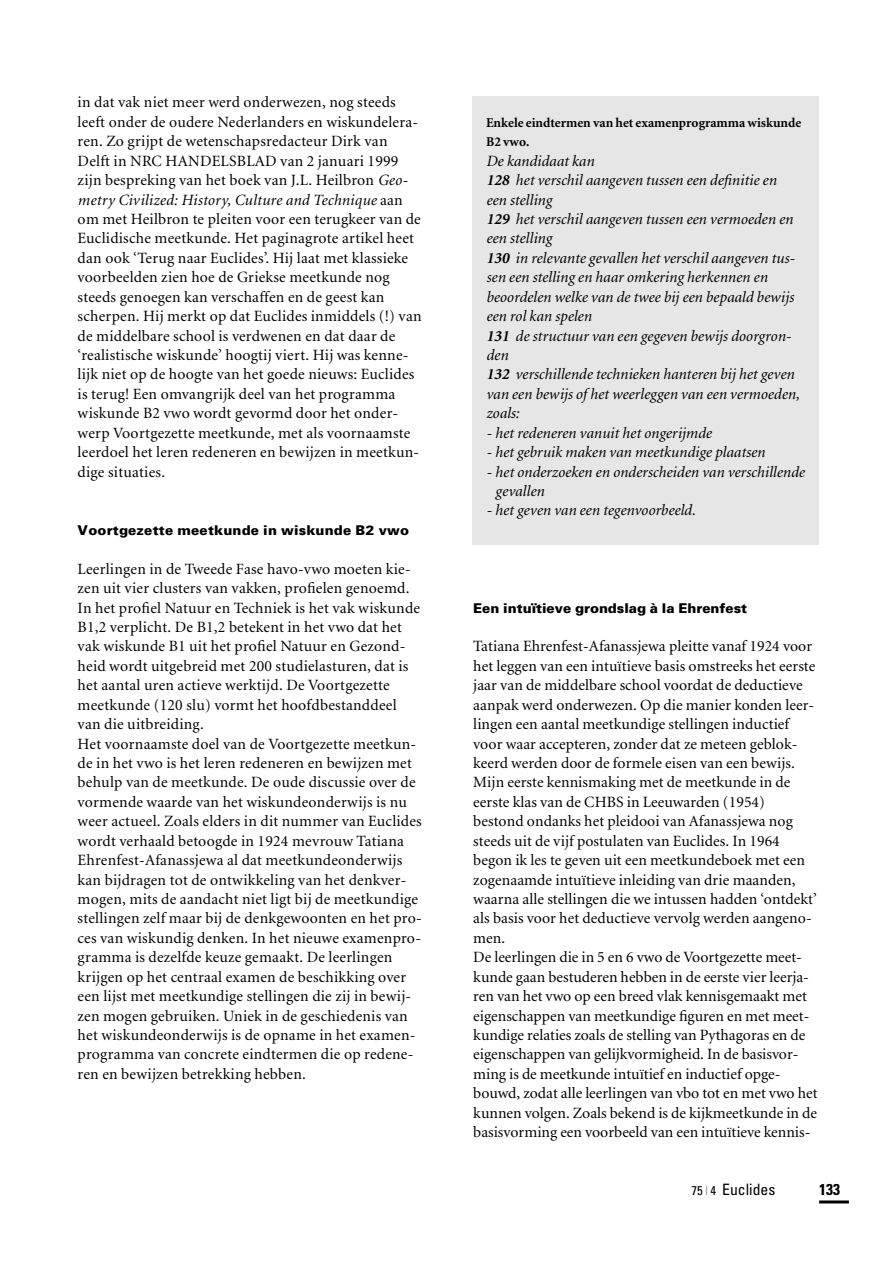
<style>
.page{position:relative;width:893px;height:1263px;background:#fff}
.page>*{position:absolute;margin:0;border:0;box-sizing:border-box;transform-origin:0 0}
.t1{font:15.75px/19.5px "Minion";letter-spacing:.015em;color:#000}
.t2{font:italic 15.75px/19.5px "Minion";color:#000}
.t3{font:condensed 15.75px "Univers";color:#000}
.t4{font:700 condensed 15.75px "Univers";color:#000}
.t5{font:900 13.5px "Univers";letter-spacing:.015em;color:#000}
.t6{font:700 13.5px/19.5px "Minion";color:#000}
.s1{font-style:italic}
.s2{font-weight:700}
.s3{font-size:12.75px}
.s4{font-size:12.75px;color:#808080}
</style>
<div class="page">
<div style="left:472px;top:96px;width:346px;height:449px;background:#e6e6e6"></div>
<hr style="left:819px;top:1201px;width:29px;height:2px;background:#000">
<p class="t1" style="left:78px;top:94px;width:345px">in dat vak niet meer werd onderwezen, nog steeds leeft onder de oudere Nederlanders en wiskundelera&shy;ren. Zo grijpt de wetenschapsredacteur Dirk van Delft in NRC HANDELSBLAD van 2 januari 1999 zijn bespreking van het boek van J.L. Heilbron <span class="s1">Geo&shy;metry Civilized: History, Culture and Technique</span> aan om met Heilbron te pleiten voor een terugkeer van de Euclidische meetkunde. Het paginagrote artikel heet dan ook ‘Terug naar Euclides’. Hij laat met klassieke voorbeelden zien hoe de Griekse meetkunde nog steeds genoegen kan verschaffen en de geest kan scherpen. Hij merkt op dat Euclides inmiddels (!) van de middelbare school is verdwenen en dat daar de ‘realistische wiskunde’ hoogtij viert. Hij was kenne&shy;lijk niet op de hoogte van het goede nieuws: Euclides is terug! Een omvangrijk deel van het programma wiskunde B2 vwo wordt gevormd door het onder&shy;werp Voortgezette meetkunde, met als voornaamste leerdoel het leren redeneren en bewijzen in meetkun&shy;dige situaties.</p>
<p class="t5" style="left:78px;top:525px;width:333px">Voortgezette meetkunde in wiskunde B2 vwo</p>
<p class="t1" style="left:78px;top:560px;width:346px">Leerlingen in de Tweede Fase havo-vwo moeten kie&shy;zen uit vier clusters van vakken, profielen genoemd.<br>In het profiel Natuur en Techniek is het vak wiskunde B1,2 verplicht. De B1,2 betekent in het vwo dat het vak wiskunde B1 uit het profiel Natuur en Gezond&shy;heid wordt uitgebreid met 200 studielasturen, dat is het aantal uren actieve werktijd. De Voortgezette meetkunde (120 slu) vormt het hoofdbestanddeel van die uitbreiding.<br>Het voornaamste doel van de Voortgezette meetkun&shy;de in het vwo is het leren redeneren en bewijzen met behulp van de meetkunde. De oude discussie over de vormende waarde van het wiskundeonderwijs is nu weer actueel. Zoals elders in dit nummer van Euclides wordt verhaald betoogde in 1924 mevrouw Tatiana Ehrenfest-Afanassjewa al dat meetkundeonderwijs kan bijdragen tot de ontwikkeling van het denkver&shy;mogen, mits de aandacht niet ligt bij de meetkundige stellingen zelf maar bij de denkgewoonten en het pro&shy;ces van wiskundig denken. In het nieuwe examenpro&shy;gramma is dezelfde keuze gemaakt. De leerlingen krijgen op het centraal examen de beschikking over een lijst met meetkundige stellingen die zij in bewij&shy;zen mogen gebruiken. Uniek in de geschiedenis van het wiskundeonderwijs is de opname in het examen&shy;programma van concrete eindtermen die op redene&shy;ren en bewijzen betrekking hebben.</p>
<p class="t6" style="left:486px;top:114px;width:317px">Enkele eindtermen van het examenprogramma wiskunde<br>B2 vwo.</p>
<p class="t2" style="left:486px;top:152px;width:315px">De kandidaat kan<br><span class="s2">128</span> het verschil aangeven tussen een definitie en een stelling<br><span class="s2">129</span> het verschil aangeven tussen een vermoeden en een stelling<br><span class="s2">130</span> in relevante gevallen het verschil aangeven tus&shy;sen een stelling en haar omkering herkennen en beoordelen welke van de twee bij een bepaald bewijs een rol kan spelen<br><span class="s2">131</span> de structuur van een gegeven bewijs doorgron&shy;den<br><span class="s2">132</span> verschillende technieken hanteren bij het geven van een bewijs of het weerleggen van een vermoeden, zoals:</p>
<p class="t2" style="left:486px;top:424px;width:227px">- het redeneren vanuit het ongerijmde</p>
<p class="t2" style="left:486px;top:444px;width:280px">- het gebruik maken van meetkundige plaatsen</p>
<p class="t2" style="left:495px;top:463px;width:311px;text-indent:-9px">- het onderzoeken en onderscheiden van verschillende gevallen</p>
<p class="t2" style="left:486px;top:502px;width:211px">- het geven van een tegenvoorbeeld.</p>
<p class="t5" style="left:473px;top:603px;width:275px">Een intuïtieve grondslag à la Ehrenfest</p>
<p class="t1" style="left:473px;top:638px;width:346px">Tatiana Ehrenfest-Afanassjewa pleitte vanaf 1924 voor het leggen van een intuïtieve basis omstreeks het eerste jaar van de middelbare school voordat de deductieve aanpak werd onderwezen. Op die manier konden leer&shy;lingen een aantal meetkundige stellingen inductief voor waar accepteren, zonder dat ze meteen geblok&shy;keerd werden door de formele eisen van een bewijs.<br>Mijn eerste kennismaking met de meetkunde in de eerste klas van de CHBS in Leeuwarden (1954) bestond ondanks het pleidooi van Afanassjewa nog steeds uit de vijf postulaten van Euclides. In 1964 begon ik les te geven uit een meetkundeboek met een zogenaamde intuïtieve inleiding van drie maanden, waarna alle stellingen die we intussen hadden ‘ontdekt’ als basis voor het deductieve vervolg werden aangeno&shy;men.<br>De leerlingen die in 5 en 6 vwo de Voortgezette meet&shy;kunde gaan bestuderen hebben in de eerste vier leerja&shy;ren van het vwo op een breed vlak kennisgemaakt met eigenschappen van meetkundige figuren en met meet&shy;kundige relaties zoals de stelling van Pythagoras en de eigenschappen van gelijkvormigheid. In de basisvor&shy;ming is de meetkunde intuïtief en inductief opge&shy;bouwd, zodat alle leerlingen van vbo tot en met vwo het kunnen volgen. Zoals bekend is de kijkmeetkunde in de basisvorming een voorbeeld van een intuïtieve kennis-</p>
<p class="t3" style="left:691px;top:1184px;width:85px"><span class="s3">75</span> <span class="s4">|</span> <span class="s3">4</span> Euclides</p>
<p class="t4" style="left:819px;top:1184px;width:22px">133</p>
</div>
